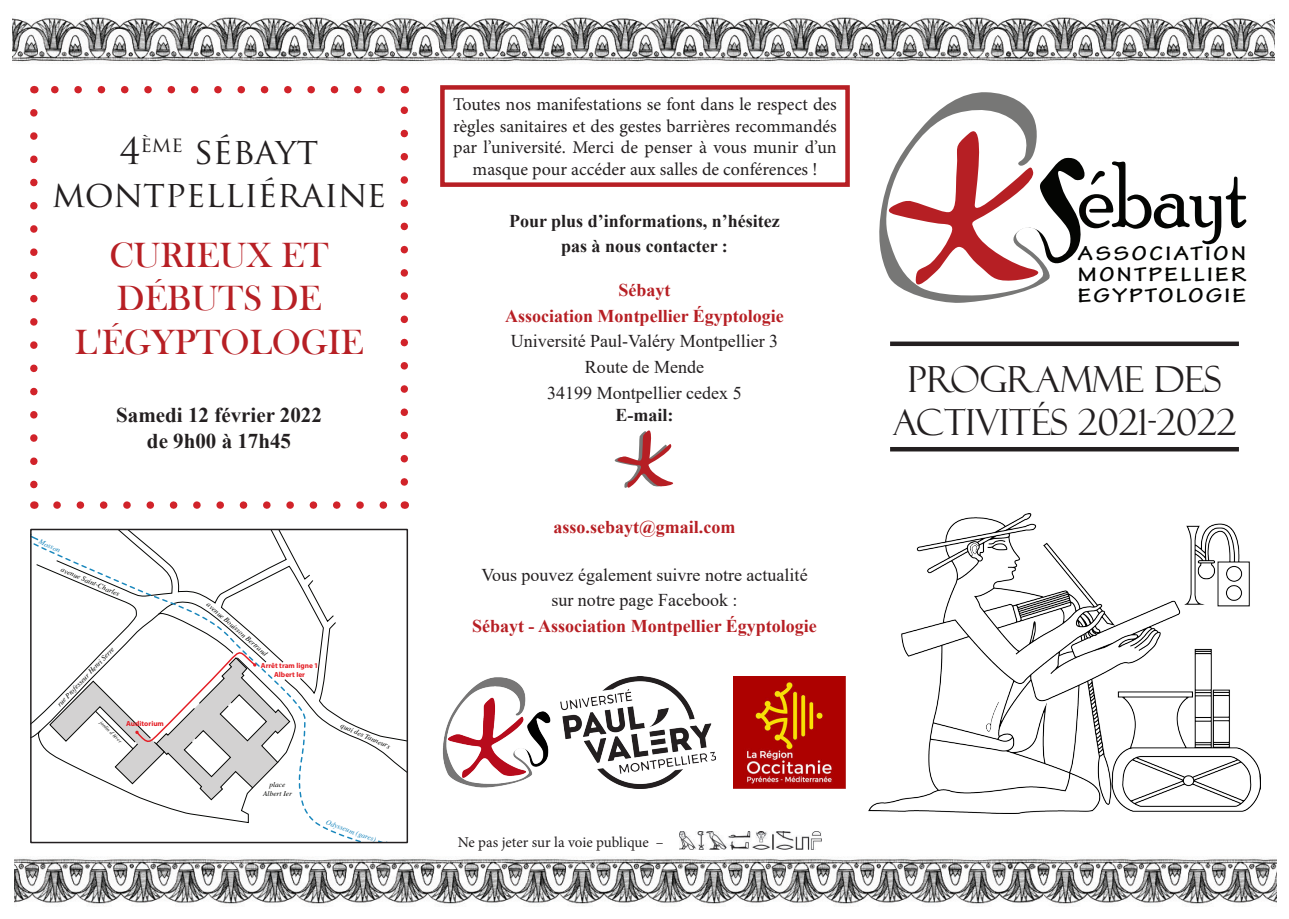
<style>
.page{position:relative;width:1289px;height:919px;background:#fff}
.page>*{position:absolute;margin:0;border:0;box-sizing:border-box;transform-origin:0 0}
.t1{font:91.95px "Poor Richard";letter-spacing:-.035em;color:#040503;scale:.91 1}
.Sous-titre{font:36px/43.2px "Bask Old Face";color:#b71f24;text-align:center}
.Grand_titre{font:36px/43.2px "Felix Titling";color:#231f20;text-align:center}
.titre_sebayt{font:36px "Trajan Pro";color:#231f20}
.t2{font:700 21px/20.9px "Tekton Pro";letter-spacing:.095em;color:#040503;text-align:justify;scale:1.16 1}
.Date-heure{font:700 21px "Times New Roman";color:#231f20}
.t3{font:18px/21.6px "Minion Pro";color:#231f20;text-align:center}
.t4{font:18px "Times New Roman";color:#231f20}
.t5{font:700 18px "Times New Roman";color:#b71f24}
.t6{font:700 18px "Times New Roman";color:#231f20}
.t7{font:15px "Minion Pro";color:#231f20}
.t8{font:italic 7.35px/8.9px "Times LTIFAO Std";color:#040503;text-align:center}
.t9{font:700 7.35px/8.9px "Myriad Pro";color:#e41e25;text-align:center}
.t10{font:italic 7.35px "Times LTIFAO Std";color:#1a86bd}
.t11{font:italic 5.1px "Times LTIFAO Std";color:#040503}
</style>
<div class="page">
<img style="left:13px;top:15px;width:1261px;height:49px">
<img style="left:14px;top:856px;width:1262px;height:50px">
<svg style="left:30px;top:113px;width:8px;height:376px"></svg>
<svg style="left:57px;top:501px;width:331px;height:8px"></svg>
<svg style="left:400px;top:106px;width:8px;height:376px"></svg>
<svg style="left:51px;top:86px;width:330px;height:7px"></svg>
<hr style="left:890px;top:447px;width:348px;height:4px;background:#231f20">
<div style="left:890px;top:341px;width:348px;height:5px;background:#231f20"></div>
<svg style="left:33px;top:542px;width:372px;height:298px"></svg>
<svg style="left:376px;top:839px;width:15px;height:1px"></svg>
<svg style="left:33px;top:536px;width:7px;height:8px"></svg>
<svg style="left:49px;top:647px;width:242px;height:153px"></svg>
<div style="left:30px;top:528px;width:378px;height:315px;border:2px solid #231f20"></div>
<svg style="left:879px;top:92px;width:206px;height:211px"></svg>
<svg style="left:614px;top:430px;width:60px;height:58px"></svg>
<img style="left:868px;top:513px;width:392px;height:300px">
<div style="left:440px;top:85px;width:409px;height:102px;border:4px solid #b71f24"></div>
<img style="left:679px;top:831px;width:143px;height:18px">
<img style="left:442px;top:677px;width:109px;height:111px">
<img style="left:560px;top:676px;width:155px;height:112px">
<img style="left:733px;top:676px;width:112px;height:112px">
<p class="titre_sebayt" style="left:120px;top:128px;width:200px">4<sup>ÈME</sup> SÉBAYT</p>
<p class="titre_sebayt" style="left:52px;top:171px;width:336px">MONTPELLIÉRAINE</p>
<p class="Sous-titre" style="left:75px;top:234px;width:290px">CURIEUX ET<br>DÉBUTS DE<br>L'ÉGYPTOLOGIE</p>
<p class="t10" style="left:41px;top:536px;width:24px;rotate:25deg">Mosson</p>
<p class="Date-heure" style="left:116px;top:400px;width:207px">Samedi 12 février 2022</p>
<p class="Date-heure" style="left:147px;top:425px;width:146px">de 9h00 à 17h45</p>
<p class="t8" style="left:63px;top:564px;width:65px;rotate:24deg">avenue Saint-Charles</p>
<p class="t8" style="left:55px;top:701px;width:81px;rotate:-46deg">rue Professeur Henri Serre</p>
<p class="t11" style="left:103px;top:719px;width:30px;rotate:45deg">jardin d’hiver</p>
<p class="t9" style="left:126px;top:718px;width:39px">Auditorium</p>
<p class="t8" style="left:211px;top:600px;width:79px;rotate:41deg">avenue Bouisson Bertrand</p>
<p class="t9" style="left:261px;top:661px;width:59px">Arrêt tram ligne 1<br>Albert Ier</p>
<p class="t8" style="left:263px;top:780px;width:30px">place<br>Albert Ier</p>
<p class="t8" style="left:343px;top:720px;width:55px;rotate:24deg">quai des Tanneurs</p>
<p class="t10" style="left:328px;top:817px;width:54px;rotate:20deg">Odysseum (gares)</p>
<p class="t3" style="left:453px;top:94px;width:385px">Toutes nos manifestations se font dans le respect des règles sanitaires et des gestes barrières recommandés par l’université. Merci de penser à vous munir d’un masque pour accéder aux salles de conférences !</p>
<p class="t6" style="left:509px;top:207px;width:272px">Pour plus d’informations, n’hésitez</p>
<p class="t6" style="left:561px;top:233px;width:168px">pas à nous contacter :</p>
<p class="t5" style="left:618px;top:277px;width:54px">Sébayt</p>
<p class="t5" style="left:505px;top:302px;width:280px">Association Montpellier Égyptologie</p>
<p class="t4" style="left:510px;top:329px;width:269px">Université Paul-Valéry Montpellier 3</p>
<p class="t4" style="left:585px;top:354px;width:120px">Route de Mende</p>
<p class="t4" style="left:547px;top:380px;width:196px">34199 Montpellier cedex 5</p>
<p class="t6" style="left:615px;top:402px;width:59px">E-mail:</p>
<p class="t5" style="left:553px;top:514px;width:183px">asso.sebayt@gmail.com</p>
<p class="t4" style="left:481px;top:562px;width:328px">Vous pouvez également suivre notre actualité</p>
<p class="t4" style="left:551px;top:587px;width:187px">sur notre page Facebook :</p>
<p class="t5" style="left:472px;top:613px;width:346px">Sébayt - Association Montpellier Égyptologie</p>
<p class="t1" style="left:1077px;top:143px;width:189px">ébayt</p>
<p class="t2" style="left:1077px;top:243px;width:146px">ASSOCIATION MONTPELLIER EGYPTOLOGIE</p>
<p class="Grand_titre" style="left:892px;top:358px;width:345px">PROGRAMME DES<br>ACTIVITÉS 2021-2022</p>
<p class="t7" style="left:458px;top:832px;width:207px">Ne pas jeter sur la voie publique –</p>
</div>
